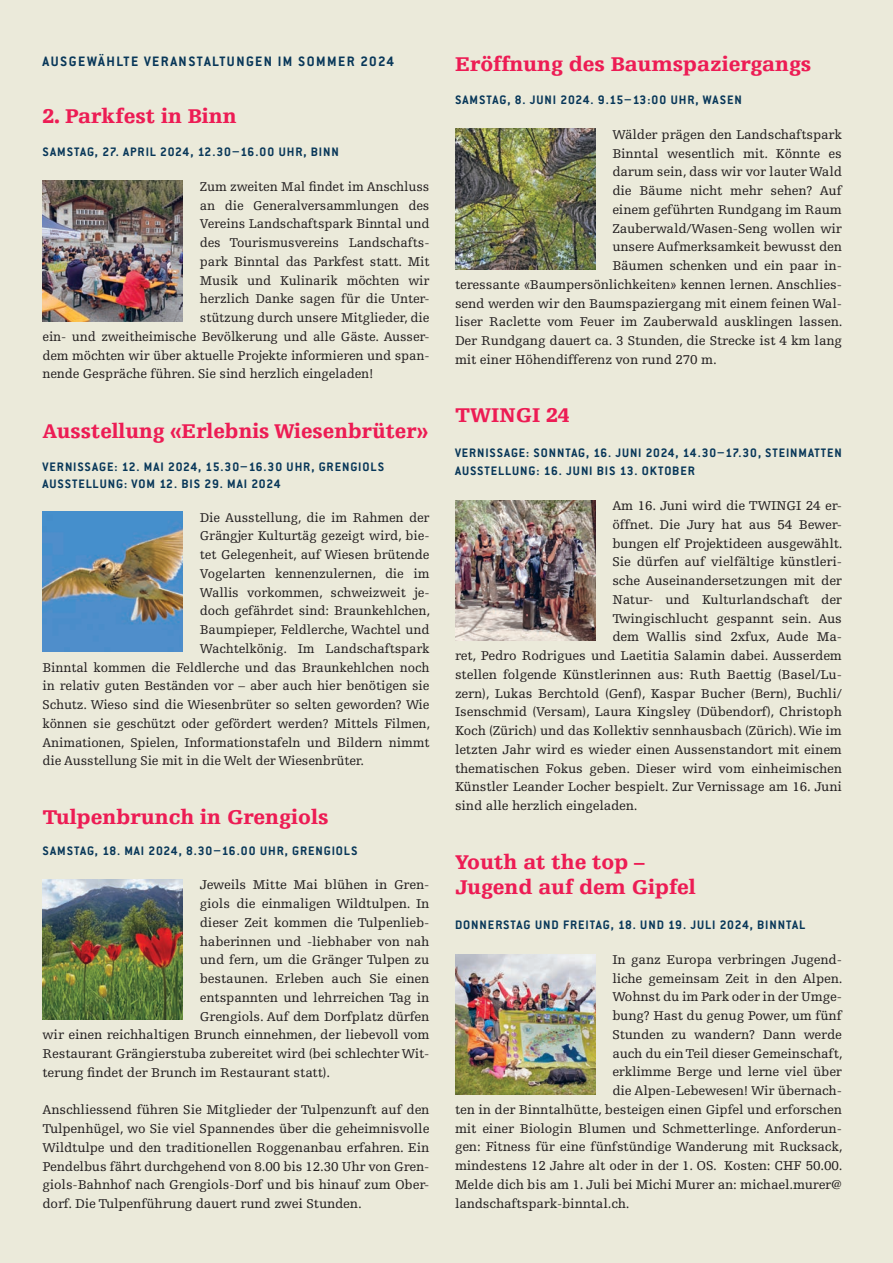
<style>
.page{position:relative;width:893px;height:1263px;background:#ebeada}
.page>*{position:absolute;margin:0;border:0;box-sizing:border-box;transform-origin:0 0}
.t1{font:900 21px/25.5px "Egyptienne FLT Std";color:#ed1c54}
.t2{font:700 15px "Conduit ITC Std";letter-spacing:.1em;color:#083759}
.t3{font:13.5px/18.8px "Egyptienne FLT Std";letter-spacing:-.01em;color:#231f20;text-align:justify}
.t4{font:700 13.5px/16.5px "Conduit ITC Std";letter-spacing:.07em;color:#083759}
</style>
<div class="page">
<img style="left:43px;top:181px;width:140px;height:140px">
<img style="left:43px;top:511px;width:140px;height:140px">
<img style="left:455px;top:129px;width:140px;height:140px">
<img style="left:43px;top:879px;width:140px;height:141px">
<img style="left:455px;top:500px;width:140px;height:141px">
<img style="left:455px;top:954px;width:140px;height:141px">
<p class="t2" style="left:43px;top:52px;width:353px">AUSGEWÄHLTE VERANSTALTUNGEN IM SOMMER 2024</p>
<h1 class="t1" style="left:455px;top:51px;width:358px">Eröffnung des Baumspaziergangs</h1>
<p class="t4" style="left:455px;top:91px;width:288px">SAMSTAG, 8. JUNI 2024. 9.15–13:00 UHR, WASEN</p>
<p class="t3" style="left:612px;top:125px;width:231px">Wälder prägen den Landschaftspark</p>
<p class="t3" style="left:612px;top:144px;width:231px">Binntal wesentlich mit. Könnte es</p>
<p class="t3" style="left:612px;top:163px;width:231px">darum sein, dass wir vor lauter Wald</p>
<p class="t3" style="left:612px;top:181px;width:231px">die Bäume nicht mehr sehen? Auf</p>
<p class="t3" style="left:612px;top:200px;width:231px">einem geführten Rundgang im Raum</p>
<p class="t3" style="left:612px;top:219px;width:231px">Zauberwald/Wasen-Seng wollen wir</p>
<p class="t3" style="left:612px;top:238px;width:231px">unsere Aufmerksamkeit bewusst den</p>
<p class="t3" style="left:612px;top:256px;width:231px">Bäumen schenken und ein paar in-</p>
<p class="t3" style="left:455px;top:275px;width:388px">teressante «Baumpersönlichkeiten» kennen lernen. Anschlies-</p>
<p class="t3" style="left:455px;top:294px;width:388px">send werden wir den Baumspaziergang mit einem feinen Wal-</p>
<p class="t3" style="left:455px;top:313px;width:389px">liser Raclette vom Feuer im Zauberwald ausklingen lassen.</p>
<p class="t3" style="left:455px;top:331px;width:388px">Der Rundgang dauert ca. 3 Stunden, die Strecke ist 4 km lang</p>
<p class="t3" style="left:455px;top:350px;width:263px">mit einer Höhendifferenz von rund 270 m.</p>
<h1 class="t1" style="left:43px;top:103px;width:196px">2. Parkfest in Binn</h1>
<p class="t4" style="left:43px;top:143px;width:298px">SAMSTAG, 27. APRIL 2024, 12.30–16.00 UHR, BINN</p>
<p class="t3" style="left:200px;top:177px;width:231px">Zum zweiten Mal findet im Anschluss</p>
<p class="t3" style="left:200px;top:196px;width:231px">an die Generalversammlungen des</p>
<p class="t3" style="left:200px;top:215px;width:231px">Vereins Landschaftspark Binntal und</p>
<p class="t3" style="left:200px;top:234px;width:231px">des Tourismusvereins Landschafts-</p>
<p class="t3" style="left:200px;top:252px;width:231px">park Binntal das Parkfest statt. Mit</p>
<p class="t3" style="left:200px;top:271px;width:231px">Musik und Kulinarik möchten wir</p>
<p class="t3" style="left:200px;top:290px;width:231px">herzlich Danke sagen für die Unter-</p>
<p class="t3" style="left:200px;top:309px;width:231px">stützung durch unsere Mitglieder, die</p>
<p class="t3" style="left:43px;top:327px;width:388px">ein- und zweitheimische Bevölkerung und alle Gäste. Ausser-</p>
<p class="t3" style="left:43px;top:346px;width:388px">dem möchten wir über aktuelle Projekte informieren und span-</p>
<p class="t3" style="left:43px;top:365px;width:332px">nende Gespräche führen. Sie sind herzlich eingeladen!</p>
<h1 class="t1" style="left:43px;top:419px;width:387px">Ausstellung «Erlebnis Wiesenbrüter»</h1>
<p class="t4" style="left:43px;top:459px;width:343px">VERNISSAGE: 12. MAI 2024, 15.30–16.30 UHR, GRENGIOLS<br>AUSSTELLUNG: VOM 12. BIS 29. MAI 2024</p>
<p class="t3" style="left:200px;top:508px;width:231px">Die Ausstellung, die im Rahmen der</p>
<p class="t3" style="left:200px;top:527px;width:231px">Grängjer Kulturtäg gezeigt wird, bie-</p>
<p class="t3" style="left:200px;top:546px;width:231px">tet Gelegenheit, auf Wiesen brütende</p>
<p class="t3" style="left:200px;top:564px;width:231px">Vogelarten kennenzulernen, die im</p>
<p class="t3" style="left:200px;top:583px;width:231px">Wallis vorkommen, schweizweit je-</p>
<p class="t3" style="left:200px;top:602px;width:232px">doch gefährdet sind: Braunkehlchen,</p>
<p class="t3" style="left:200px;top:621px;width:231px">Baumpieper, Feldlerche, Wachtel und</p>
<p class="t3" style="left:200px;top:639px;width:231px">Wachtelkönig. Im Landschaftspark</p>
<p class="t3" style="left:43px;top:658px;width:388px">Binntal kommen die Feldlerche und das Braunkehlchen noch</p>
<p class="t3" style="left:43px;top:677px;width:388px">in relativ guten Beständen vor – aber auch hier benötigen sie</p>
<p class="t3" style="left:43px;top:696px;width:388px">Schutz. Wieso sind die Wiesenbrüter so selten geworden? Wie</p>
<p class="t3" style="left:43px;top:714px;width:389px">können sie geschützt oder gefördert werden? Mittels Filmen,</p>
<p class="t3" style="left:43px;top:733px;width:388px">Animationen, Spielen, Informationstafeln und Bildern nimmt</p>
<p class="t3" style="left:43px;top:752px;width:323px">die Ausstellung Sie mit in die Welt der Wiesenbrüter.</p>
<h1 class="t1" style="left:43px;top:804px;width:287px">Tulpenbrunch in Grengiols</h1>
<p class="t4" style="left:43px;top:843px;width:316px">SAMSTAG, 18. MAI 2024, 8.30–16.00 UHR, GRENGIOLS</p>
<p class="t3" style="left:200px;top:876px;width:231px">Jeweils Mitte Mai blühen in Gren-</p>
<p class="t3" style="left:200px;top:894px;width:231px">giols die einmaligen Wildtulpen. In</p>
<p class="t3" style="left:200px;top:913px;width:231px">dieser Zeit kommen die Tulpenlieb-</p>
<p class="t3" style="left:200px;top:932px;width:231px">haberinnen und -liebhaber von nah</p>
<p class="t3" style="left:200px;top:951px;width:231px">und fern, um die Gränger Tulpen zu</p>
<p class="t3" style="left:200px;top:969px;width:231px">bestaunen. Erleben auch Sie einen</p>
<p class="t3" style="left:200px;top:988px;width:231px">entspannten und lehrreichen Tag in</p>
<p class="t3" style="left:200px;top:1007px;width:231px">Grengiols. Auf dem Dorfplatz dürfen</p>
<p class="t3" style="left:43px;top:1026px;width:388px">wir einen reichhaltigen Brunch einnehmen, der liebevoll vom</p>
<p class="t3" style="left:43px;top:1044px;width:388px">Restaurant Grängierstuba zubereitet wird (bei schlechter Wit-</p>
<p class="t3" style="left:43px;top:1063px;width:289px">terung findet der Brunch im Restaurant statt).</p>
<p class="t3" style="left:43px;top:1101px;width:388px">Anschliessend führen Sie Mitglieder der Tulpenzunft auf den Tulpenhügel, wo Sie viel Spannendes über die geheimnisvolle Wildtulpe und den traditionellen Roggenanbau erfahren. Ein Pendelbus fährt durchgehend von 8.00 bis 12.30 Uhr von Gren&shy;giols-Bahnhof nach Grengiols-Dorf und bis hinauf zum Ober&shy;dorf. Die Tulpenführung dauert rund zwei Stunden.</p>
<h1 class="t1" style="left:455px;top:403px;width:116px">TWINGI 24</h1>
<p class="t4" style="left:455px;top:443px;width:388px;line-height:18px">VERNISSAGE: SONNTAG, 16. JUNI 2024, 14.30–17.30, STEINMATTEN<br>AUSSTELLUNG: 16. JUNI BIS 13. OKTOBER</p>
<p class="t3" style="left:612px;top:496px;width:231px">Am 16. Juni wird die TWINGI 24 er-</p>
<p class="t3" style="left:612px;top:515px;width:231px">öffnet. Die Jury hat aus 54 Bewer-</p>
<p class="t3" style="left:612px;top:534px;width:232px">bungen elf Projektideen ausgewählt.</p>
<p class="t3" style="left:612px;top:553px;width:231px">Sie dürfen auf vielfältige künstleri-</p>
<p class="t3" style="left:612px;top:571px;width:231px">sche Auseinandersetzungen mit der</p>
<p class="t3" style="left:612px;top:590px;width:231px">Natur- und Kulturlandschaft der</p>
<p class="t3" style="left:612px;top:609px;width:231px">Twingischlucht gespannt sein. Aus</p>
<p class="t3" style="left:612px;top:628px;width:231px">dem Wallis sind 2xfux, Aude Ma-</p>
<p class="t3" style="left:455px;top:646px;width:388px">ret, Pedro Rodrigues und Laetitia Salamin dabei. Ausserdem</p>
<p class="t3" style="left:455px;top:665px;width:388px">stellen folgende Künstlerinnen aus: Ruth Baettig (Basel/Lu-</p>
<p class="t3" style="left:455px;top:684px;width:388px">zern), Lukas Berchtold (Genf), Kaspar Bucher (Bern), Buchli/</p>
<p class="t3" style="left:455px;top:703px;width:388px">Isenschmid (Versam), Laura Kingsley (Dübendorf), Christoph</p>
<p class="t3" style="left:455px;top:721px;width:388px">Koch (Zürich) und das Kollektiv sennhausbach (Zürich). Wie im</p>
<p class="t3" style="left:455px;top:740px;width:388px">letzten Jahr wird es wieder einen Aussenstandort mit einem</p>
<p class="t3" style="left:455px;top:759px;width:388px">thematischen Fokus geben. Dieser wird vom einheimischen</p>
<p class="t3" style="left:455px;top:778px;width:388px">Künstler Leander Locher bespielt. Zur Vernissage am 16. Juni</p>
<p class="t3" style="left:455px;top:796px;width:184px">sind alle herzlich eingeladen.</p>
<h1 class="t1" style="left:455px;top:849px;width:242px">Youth at the top –<br>Jugend auf dem Gipfel</h1>
<p class="t4" style="left:455px;top:916px;width:352px">DONNERSTAG UND FREITAG, 18. UND 19. JULI 2024, BINNTAL</p>
<p class="t3" style="left:612px;top:950px;width:231px">In ganz Europa verbringen Jugend-</p>
<p class="t3" style="left:612px;top:969px;width:232px">liche gemeinsam Zeit in den Alpen.</p>
<p class="t3" style="left:612px;top:988px;width:231px">Wohnst du im Park oder in der Umge-</p>
<p class="t3" style="left:612px;top:1006px;width:231px">bung? Hast du genug Power, um fünf</p>
<p class="t3" style="left:612px;top:1025px;width:231px">Stunden zu wandern? Dann werde</p>
<p class="t3" style="left:612px;top:1044px;width:232px">auch du ein Teil dieser Gemeinschaft,</p>
<p class="t3" style="left:612px;top:1063px;width:231px">erklimme Berge und lerne viel über</p>
<p class="t3" style="left:612px;top:1081px;width:231px">die Alpen-Lebewesen! Wir übernach-</p>
<p class="t3" style="left:455px;top:1100px;width:388px">ten in der Binntalhütte, besteigen einen Gipfel und erforschen</p>
<p class="t3" style="left:455px;top:1119px;width:388px">mit einer Biologin Blumen und Schmetterlinge. Anforderun-</p>
<p class="t3" style="left:455px;top:1138px;width:389px">gen: Fitness für eine fünfstündige Wanderung mit Rucksack,</p>
<p class="t3" style="left:455px;top:1156px;width:389px">mindestens 12 Jahre alt oder in der 1. OS. Kosten: CHF 50.00.</p>
<p class="t3" style="left:455px;top:1175px;width:388px">Melde dich bis am 1. Juli bei Michi Murer an: michael.murer@</p>
<p class="t3" style="left:455px;top:1194px;width:176px">landschaftspark-binntal.ch.</p>
</div>
